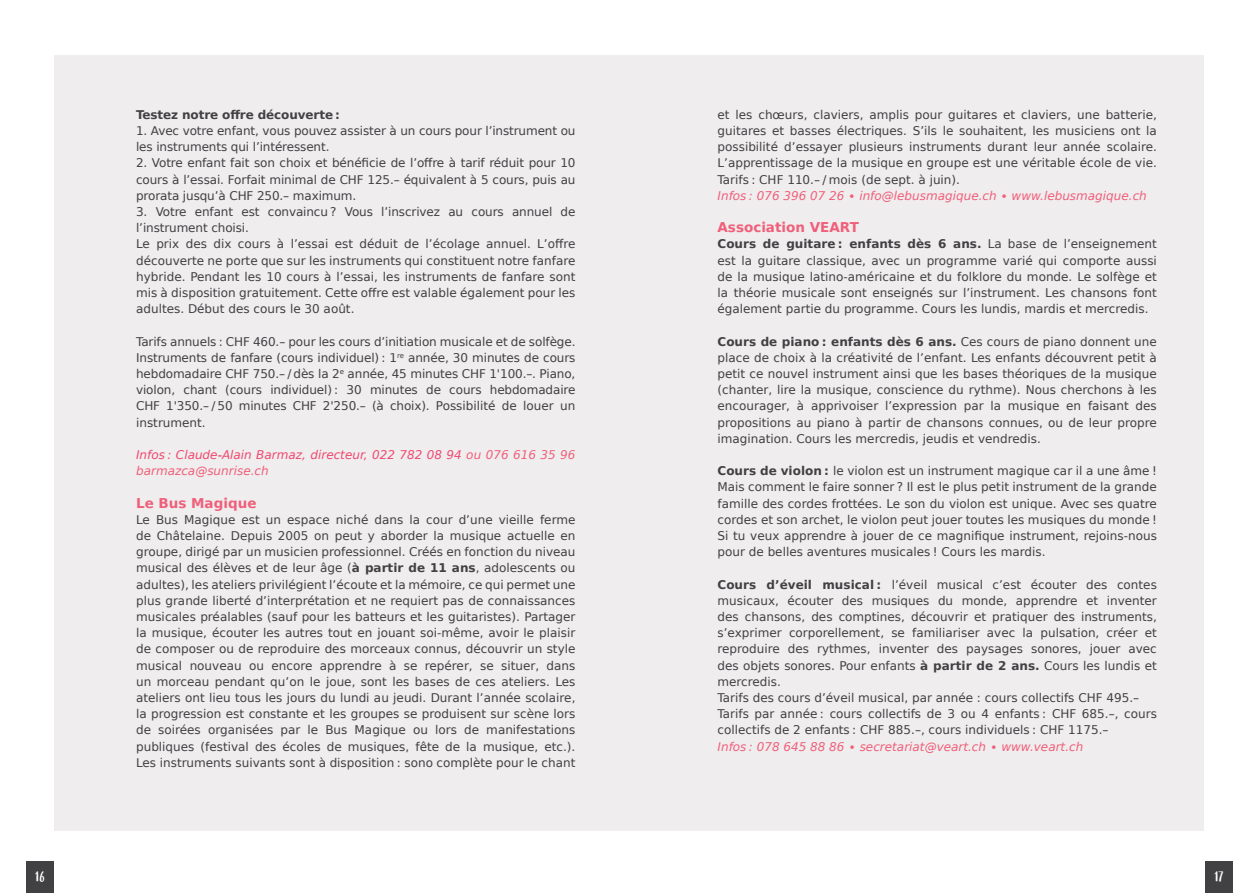
<style>
.page{position:relative;width:1259px;height:893px;background:#fff}
.page>*{position:absolute;margin:0;border:0;box-sizing:border-box;transform-origin:0 0}
.Titre_Association_ga{font:700 13.5px "DejaVu Sans";color:#f05f7a}
.t1{font:13.5px "Budidaya";color:#fff}
.Texte_Présentation{font:12px/16.2px "DejaVu Sans";color:#414042;text-align:justify}
.Texte_Présentation-2{font:italic 12px "DejaVu Sans";color:#f05f7a}
.Texte_Présentation-3{font:italic 12px/16.2px "DejaVu Sans";color:#ef486f}
.Texte_Présentation-4{font:700 12px "DejaVu Sans";letter-spacing:-.01em;color:#414042}
.s1{color:#f05f7a}
.s2{font-weight:700}
</style>
<div class="page">
<div style="left:1205px;top:862px;width:27px;height:31px;background:#414042"></div>
<div style="left:26px;top:862px;width:28px;height:31px;background:#414042"></div>
<div style="left:55px;top:55px;width:1149px;height:776px;background:#efedee"></div>
<p class="Texte_Présentation-4" style="left:136px;top:105px;width:205px">Testez notre offre découverte :</p>
<p class="Texte_Présentation" style="left:136px;top:122px;width:441px">1. Avec votre enfant, vous pouvez assister à un cours pour l’instrument ou les instruments qui l’intéressent.</p>
<p class="Texte_Présentation" style="left:136px;top:155px;width:441px">2. Votre enfant fait son choix et bénéficie de l’offre à tarif réduit pour 10 cours à l’essai. Forfait minimal de CHF 125.– équivalent à 5 cours, puis au prorata jusqu’à CHF 250.– maximum.</p>
<p class="Texte_Présentation" style="left:136px;top:203px;width:441px">3. Votre enfant est convaincu ? Vous l’inscrivez au cours annuel de l’instrument choisi.</p>
<p class="Texte_Présentation" style="left:136px;top:236px;width:441px">Le prix des dix cours à l’essai est déduit de l’écolage annuel. L’offre découverte ne porte que sur les instruments qui constituent notre fanfare hybride. Pendant les 10 cours à l’essai, les instruments de fanfare sont mis à disposition gratuitement. Cette offre est valable également pour les adultes. Début des cours le 30 août.</p>
<p class="Texte_Présentation" style="left:136px;top:333px;width:441px">Tarifs annuels : CHF 460.– pour les cours d’initiation musicale et de solfège.<br>Instruments de fanfare (cours individuel) : 1<sup>re</sup> année, 30 minutes de cours hebdomadaire CHF 750.– / dès la 2<sup>e</sup> année, 45 minutes CHF 1'100.–. Piano, violon, chant (cours individuel) : 30 minutes de cours hebdomadaire CHF 1'350.– / 50 minutes CHF 2'250.– (à choix). Possibilité de louer un instrument.</p>
<p class="Texte_Présentation-3" style="left:136px;top:447px;width:441px">Infos : Claude-Alain Barmaz, directeur, 022 782 08 94 <span class="s1">ou 076 616 35 96 barmazca@sunrise.ch</span></p>
<p class="Titre_Association_ga" style="left:136px;top:492px;width:122px">Le Bus Magique</p>
<p class="Texte_Présentation" style="left:136px;top:511px;width:441px">Le Bus Magique est un espace niché dans la cour d’une vieille ferme de Châtelaine. Depuis 2005 on peut y aborder la musique actuelle en groupe, dirigé par un musicien professionnel. Créés en fonction du niveau musical des élèves et de leur âge (<span class="s2">à partir de 11 ans</span>, adolescents ou adultes), les ateliers privilégient l’écoute et la mémoire, ce qui permet une plus grande liberté d’interprétation et ne requiert pas de connaissances musicales préalables (sauf pour les batteurs et les guitaristes). Partager la musique, écouter les autres tout en jouant soi-même, avoir le plaisir de composer ou de reproduire des morceaux connus, découvrir un style musical nouveau ou encore apprendre à se repérer, se situer, dans un morceau pendant qu’on le joue, sont les bases de ces ateliers. Les ateliers ont lieu tous les jours du lundi au jeudi. Durant l’année scolaire, la progression est constante et les groupes se produisent sur scène lors de soirées organisées par le Bus Magique ou lors de manifestations publiques (festival des écoles de musiques, fête de la musique, etc.).<br>Les instruments suivants sont à disposition : sono complète pour le chant</p>
<p class="Texte_Présentation" style="left:717px;top:106px;width:441px">et les chœurs, claviers, amplis pour guitares et claviers, une batterie, guitares et basses électriques. S’ils le souhaitent, les musiciens ont la possibilité d’essayer plusieurs instruments durant leur année scolaire.<br>L’apprentissage de la musique en groupe est une véritable école de vie.<br>Tarifs : CHF 110.– / mois (de sept. à juin).</p>
<p class="Texte_Présentation-2" style="left:717px;top:187px;width:431px">Infos : 076 396 07 26 ∙ info@lebusmagique.ch ∙ www.lebusmagique.ch</p>
<p class="Titre_Association_ga" style="left:717px;top:216px;width:143px">Association VEART</p>
<p class="Texte_Présentation" style="left:717px;top:236px;width:441px"><span class="s2">Cours de guitare : enfants dès 6 ans.</span> La base de l’enseignement est la guitare classique, avec un programme varié qui comporte aussi de la musique latino-américaine et du folklore du monde. Le solfège et la théorie musicale sont enseignés sur l’instrument. Les chansons font également partie du programme. Cours les lundis, mardis et mercredis.</p>
<p class="Texte_Présentation" style="left:717px;top:333px;width:441px"><span class="s2">Cours de piano : enfants dès 6 ans.</span> Ces cours de piano donnent une place de choix à la créativité de l’enfant. Les enfants découvrent petit à petit ce nouvel instrument ainsi que les bases théoriques de la musique (chanter, lire la musique, conscience du rythme). Nous cherchons à les encourager, à apprivoiser l’expression par la musique en faisant des propositions au piano à partir de chansons connues, ou de leur propre imagination. Cours les mercredis, jeudis et vendredis.</p>
<p class="Texte_Présentation" style="left:717px;top:463px;width:441px"><span class="s2">Cours de violon :</span> le violon est un instrument magique car il a une âme !<br>Mais comment le faire sonner ? Il est le plus petit instrument de la grande famille des cordes frottées. Le son du violon est unique. Avec ses quatre cordes et son archet, le violon peut jouer toutes les musiques du monde !<br>Si tu veux apprendre à jouer de ce magnifique instrument, rejoins-nous pour de belles aventures musicales ! Cours les mardis.</p>
<p class="Texte_Présentation" style="left:717px;top:576px;width:441px"><span class="s2">Cours d’éveil musical :</span> l’éveil musical c’est écouter des contes musicaux, écouter des musiques du monde, apprendre et inventer des chansons, des comptines, découvrir et pratiquer des instruments, s’exprimer corporellement, se familiariser avec la pulsation, créer et reproduire des rythmes, inventer des paysages sonores, jouer avec des objets sonores. Pour enfants <span class="s2">à partir de 2 ans.</span> Cours les lundis et mercredis.</p>
<p class="Texte_Présentation" style="left:717px;top:689px;width:423px">Tarifs des cours d’éveil musical, par année : cours collectifs CHF 495.–</p>
<p class="Texte_Présentation" style="left:717px;top:706px;width:441px">Tarifs par année : cours collectifs de 3 ou 4 enfants : CHF 685.–, cours collectifs de 2 enfants : CHF 885.–, cours individuels : CHF 1175.–</p>
<p class="Texte_Présentation-2" style="left:717px;top:738px;width:367px">Infos : 078 645 88 86 ∙ secretariat@veart.ch ∙ www.veart.ch</p>
<p class="t1" style="left:35px;top:869px;width:11px">16</p>
<p class="t1" style="left:1214px;top:869px;width:10px">17</p>
</div>
